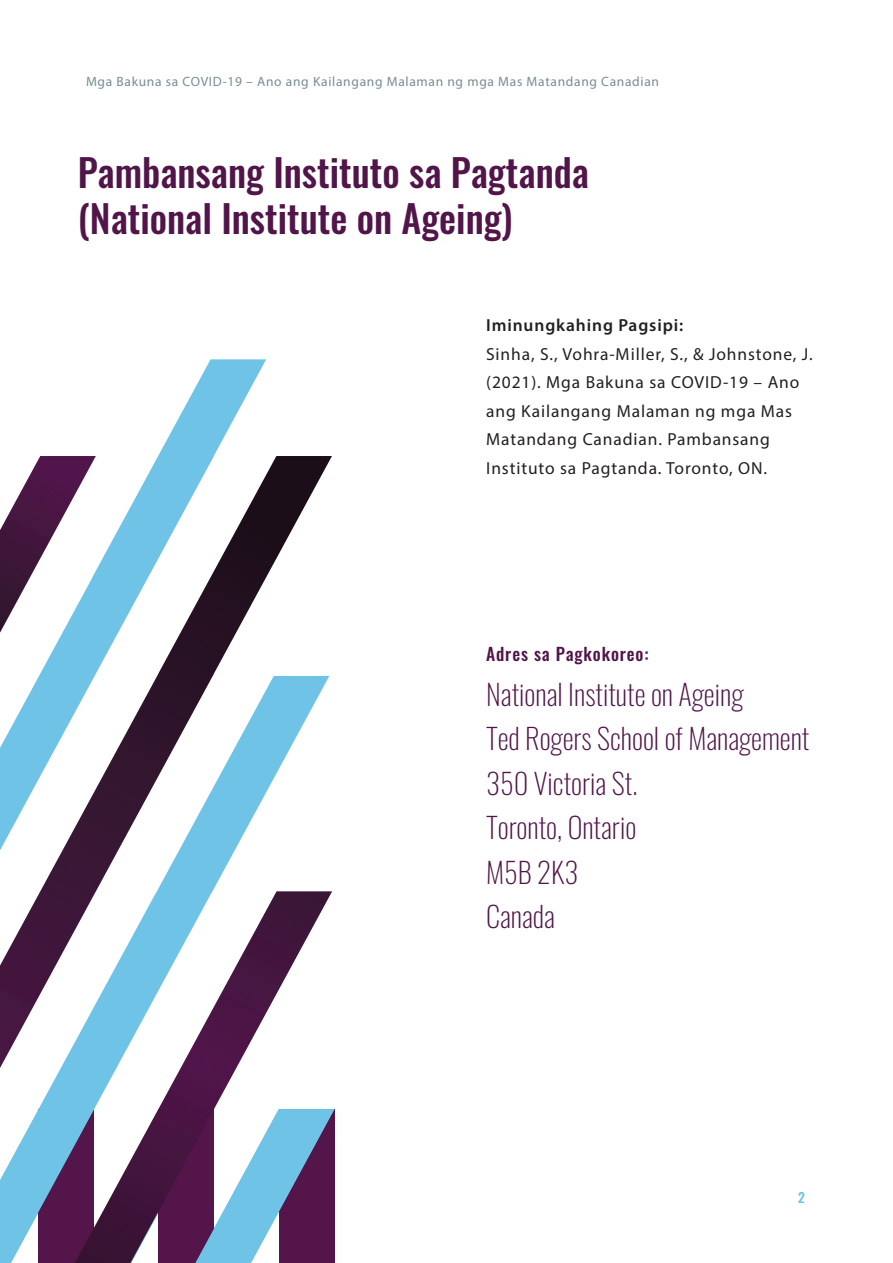
<style>
.page{position:relative;width:893px;height:1263px;background:#fff}
.page>*{position:absolute;margin:0;border:0;box-sizing:border-box;transform-origin:0 0}
.t1{font:500 38.1px/45.8px "Oswald";color:#52154a}
.t2{font:200 28.65px/44.5px "Oswald";color:#511449}
.t3{font:17.4px/28.7px "Myriad Pro";letter-spacing:.05em;color:#231f20}
.t4{font:500 17.4px "Oswald";letter-spacing:.05em;color:#511449}
.t5{font:13.5px "Myriad Pro";letter-spacing:.05em;color:#788c93}
.t6{font:500 13.5px "Oswald";color:#65c2e3}
.s1{font-weight:600}
</style>
<div class="page">
<svg style="left:0;top:1068px;width:329px;height:195px"></svg>
<svg style="left:158px;top:359px;width:108px;height:97px;fill:#76c6e7"></svg>
<svg style="left:0;top:456px;width:332px;height:612px"></svg>
<p class="t5" style="left:86px;top:73px;width:574px">Mga Bakuna sa COVID-19 – Ano ang Kailangang Malaman ng mga Mas Matandang Canadian</p>
<p class="t1" style="left:78px;top:152px;width:513px">Pambansang Instituto sa Pagtanda (National Institute on Ageing)</p>
<p class="t3" style="left:486px;top:310px;width:328px"><span class="s1">Iminungkahing Pagsipi:<br></span>Sinha, S., Vohra-Miller, S., &amp; Johnstone, J. (2021). Mga Bakuna sa COVID-19 – Ano ang Kailangang Malaman ng mga Mas Matandang Canadian. Pambansang Instituto sa Pagtanda. Toronto, ON.</p>
<p class="t4" style="left:486px;top:645px;width:164px">Adres sa Pagkokoreo:</p>
<p class="t2" style="left:486px;top:668px;width:325px">National Institute on Ageing<br>Ted Rogers School of Management<br>350 Victoria St.<br>Toronto, Ontario<br>M5B 2K3<br>Canada</p>
<p class="t6" style="left:798px;top:1191px;width:8px">2</p>
</div>
